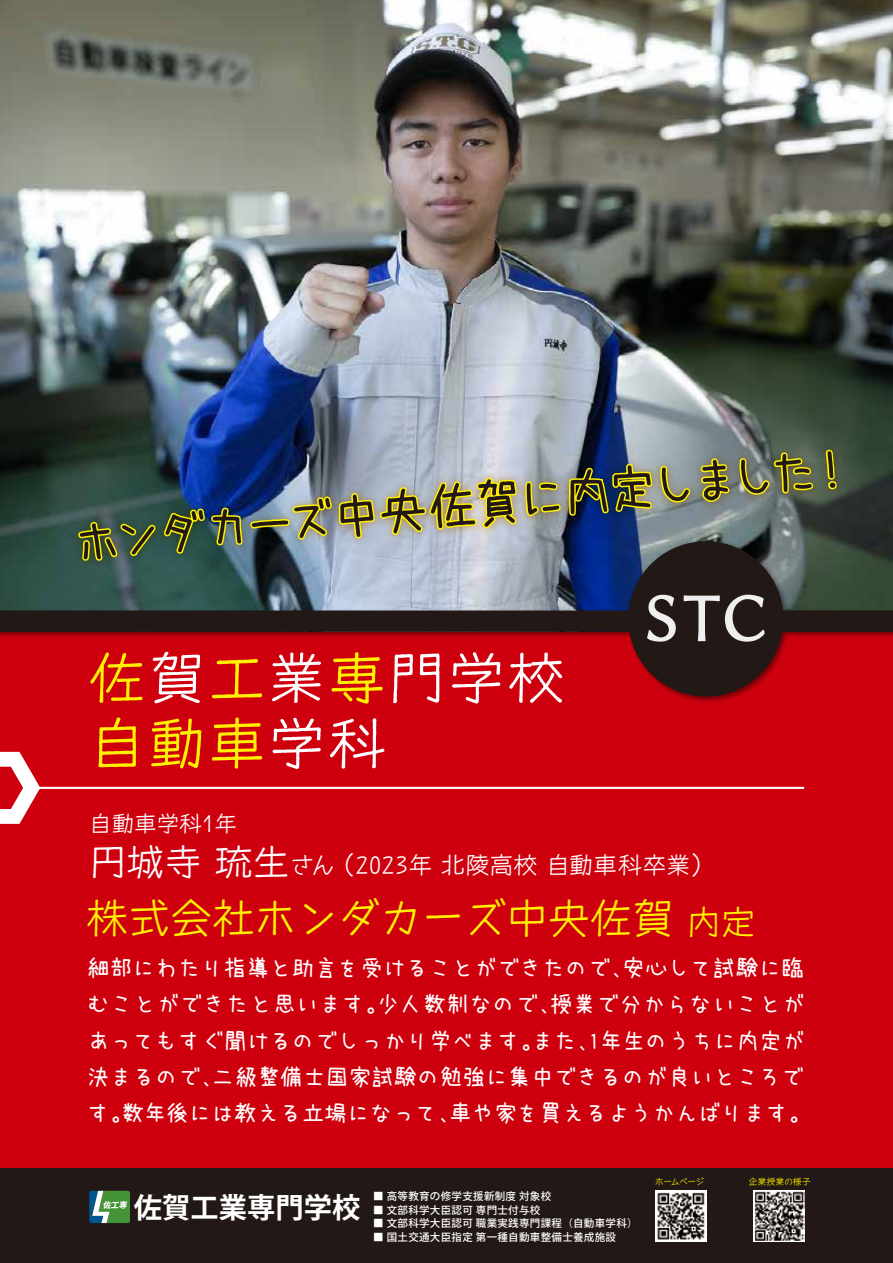
<style>
.page{position:relative;width:893px;height:1263px;background:#cf000e}
.page>*{position:absolute;margin:0;border:0;box-sizing:border-box;transform-origin:0 0}
.t1{font:57px/65.6px "September N 3";letter-spacing:.05em;color:#fff}
.t2{font:49.5px "uzura font";color:#221815}
.t3{font:42px "September N 3";color:#fff100}
.t4{font:700 28.35px "Koz Go Pro";color:#fff}
.t5{font:24px "September N 3";letter-spacing:.005em;color:#fff}
.t6{font:22.5px/36px "uzura font";letter-spacing:.01em;color:#fff}
.t7{font:22.5px "September N 3";color:#fff}
.t8{font:500 10.5px "Koz Go Pro";letter-spacing:.03em;color:#fff}
.t9{font:9px "September N 3";letter-spacing:-.005em;color:#fff100}
.t10{font:9px "September N 3";letter-spacing:-.04em;color:#fff100}
.t11{font:italic 800 8.1px "Koz Go Pro";color:#fff}
.s1{color:#fff100}
.s2{font-size:37.5px}
.s3{font-size:34.5px}
</style>
<div class="page">
<div style="left:0;top:1169px;width:893px;height:94px;background:#221815"></div>
<img style="left:0;top:0;width:893px;height:537px">
<svg style="left:0;top:752px;width:40px;height:72px"></svg>
<hr style="left:28px;top:787px;width:776px;height:2px;background:#fff">
<svg style="left:89px;top:1191px;width:41px;height:32px"></svg>
<img style="left:56px;top:427px;width:816px;height:110px">
<svg style="left:824px;top:448px;width:14px;height:89px"></svg>
<img style="left:655px;top:1191px;width:51px;height:51px">
<img style="left:754px;top:1191px;width:51px;height:50px">
<img style="left:0;top:537px;width:893px;height:165px">
<svg style="left:0;top:540px;width:893px;height:158px"></svg>
<img style="left:77px;top:372px;width:738px;height:270px">
<h2 class="t2" style="left:70px;top:521px;width:788px;rotate:-6deg">ホンダカーズ中央佐賀に内定しました！</h2>
<h1 class="t1" style="left:89px;top:645px;width:477px"><span class="s1">佐</span>賀<span class="s1">工</span>業<span class="s1">専</span>門学校<span class="s1">自動車</span>学科</h1>
<p class="t7" style="left:89px;top:812px;width:149px">自動車学科1年</p>
<p class="t5" style="left:89px;top:853px;width:627px"><span class="s2">円城寺 琉生</span>さん（2023年北陵高校自動車科卒業）</p>
<h3 class="t3" style="left:86px;top:897px;width:671px">株式会社ホンダカーズ中央佐賀 <span class="s3">内定</span></h3>
<p class="t6" style="left:87px;top:950px;width:725px">細部にわたり指導と助言を受けることができたので、安心して試験に臨むことができたと思います。少人数制なので、授業で分からないことがあってもすぐ聞けるのでしっかり学べます。また、1年生のうちに内定が決まるので、二級整備士国家試験の勉強に集中できるのが良いところです。数年後には教える立場になって、車や家を買えるようかんばります。</p>
<p class="t11" style="left:103px;top:1199px;width:28px">佐工専</p>
<p class="t4" style="left:134px;top:1189px;width:228px">佐賀工業専門学校</p>
<p class="t8" style="left:373px;top:1189px;width:179px">■ 高等教育の修学支援新制度対象校</p>
<p class="t8" style="left:373px;top:1203px;width:169px">■ 文部科学大臣認可専門士付与校</p>
<p class="t8" style="left:373px;top:1216px;width:266px">■ 文部科学大臣認可職業実践専門課程（自動車学科）</p>
<p class="t8" style="left:373px;top:1230px;width:244px">■ 国土交通大臣指定第一種自動車整備士養成施設</p>
<p class="t10" style="left:655px;top:1177px;width:51px">ホームページ</p>
<p class="t9" style="left:748px;top:1177px;width:64px">企業授業の様子</p>
</div>
